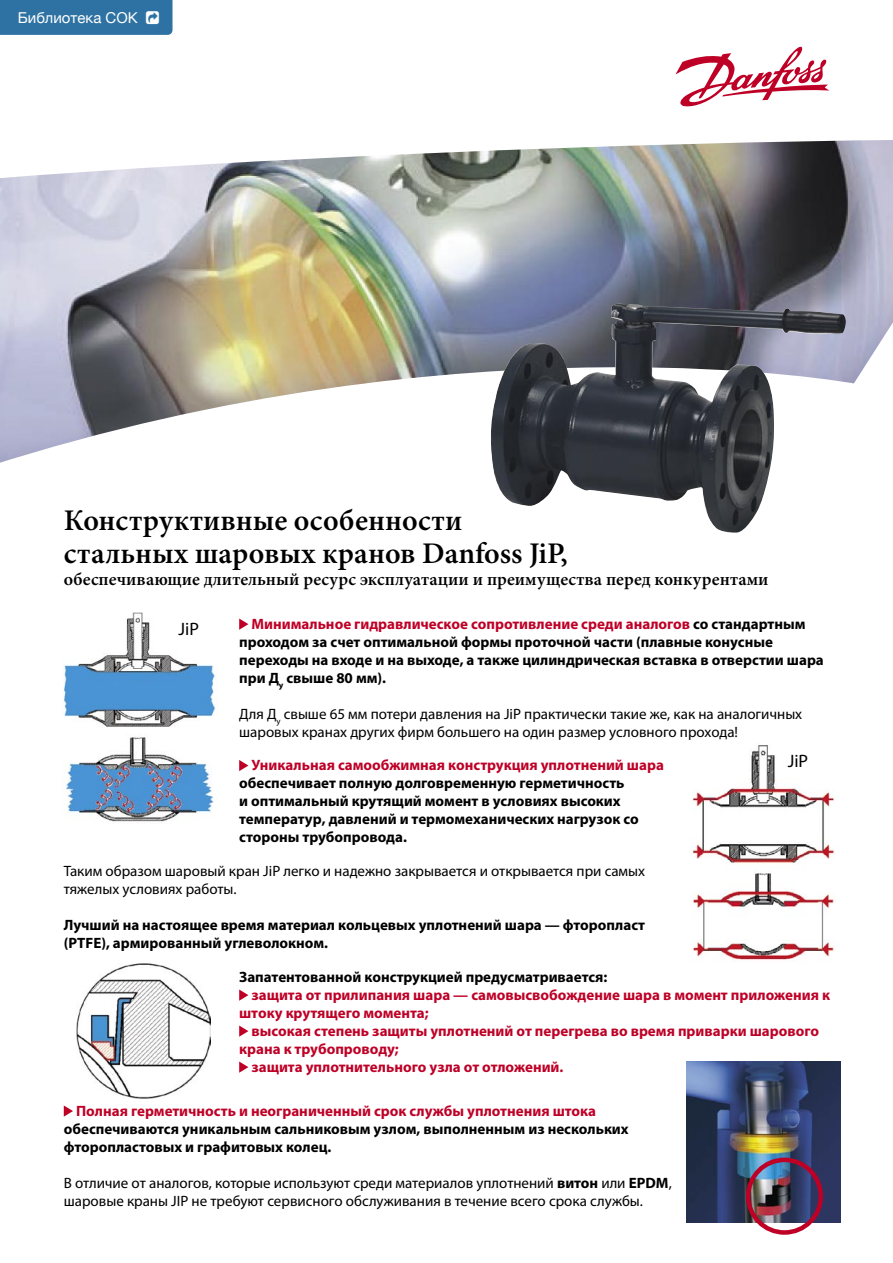
<style>
.page{position:relative;width:893px;height:1263px;background:#fff}
.page>*{position:absolute;margin:0;border:0;box-sizing:border-box;transform-origin:0 0}
.t1{font:600 30px/33px "Minion Pro";color:#000}
.t2{font:600 18px "Minion Pro";color:#000}
.t3{font:18px "Myriad Pro";color:#000}
.t4{font:700 15px/18px "Myriad Pro";color:#000}
.t5{font:15px/18px "Myriad Pro";color:#000}
.t6{font:700 15px/18px "Myriad Pro";color:#be0027}
.t7{font:15px "Helvetica Neue";color:#fff}
.s1{color:#be0027}
.s2{font-weight:700}
</style>
<div class="page">
<img style="left:0;top:179px;width:893px;height:123px">
<svg style="left:0;top:140px;width:893px;height:39px"></svg>
<svg style="left:675px;top:46px;width:154px;height:61px"></svg>
<img style="left:0;top:302px;width:893px;height:161px">
<img style="left:63px;top:612px;width:152px;height:210px">
<svg style="left:239px;top:760px;width:9px;height:11px"></svg>
<svg style="left:239px;top:989px;width:9px;height:12px"></svg>
<svg style="left:239px;top:1025px;width:9px;height:12px"></svg>
<svg style="left:239px;top:1061px;width:9px;height:12px"></svg>
<svg style="left:64px;top:1105px;width:9px;height:12px"></svg>
<img style="left:692px;top:745px;width:143px;height:216px">
<img style="left:77px;top:963px;width:134px;height:136px">
<img style="left:686px;top:1061px;width:154px;height:161px">
<div style="left:746px;top:1157px;width:77px;height:78px;border:4px solid #be0027;border-radius:50%"></div>
<svg style="left:239px;top:618px;width:9px;height:12px"></svg>
<img style="left:489px;top:303px;width:358px;height:230px">
<div style="left:0;top:0;width:173px;height:35px;background:#2e72a3"></div>
<p class="t7" style="left:18px;top:7px;width:122px">Библиотека СОК</p>
<h1 class="t1" style="left:64px;top:505px;width:505px">Конструктивные особенности стальных шаровых кранов Danfoss JiP,</h1>
<p class="t2" style="left:64px;top:568px;width:706px">обеспечивающие длительный ресурс эксплуатации и преимущества перед конкурентами</p>
<p class="t3" style="left:179px;top:619px;width:22px">JiP</p>
<p class="t4" style="left:239px;top:615px;width:586px;text-indent:12px"><span class="s1">Минимальное гидравлическое сопротивление среди аналогов</span> со стандартным проходом за счет оптимальной формы проточной части (плавные конусные переходы на входе и на выходе, а также цилиндрическая вставка в отверстии шара при Д<sub>у</sub> свыше 80 мм).</p>
<p class="t5" style="left:239px;top:705px;width:565px">Для Д<sub>у</sub> свыше 65 мм потери давления на JiP практически такие же, как на аналогичных шаровых кранах других фирм большего на один размер условного прохода!</p>
<p class="t6" style="left:251px;top:756px;width:414px">Уникальная самообжимная конструкция уплотнений шара</p>
<p class="t4" style="left:239px;top:774px;width:401px">обеспечивает полную долговременную герметичность<br>и оптимальный крутящий момент в условиях высоких температур, давлений и термомеханических нагрузок со стороны трубопровода.</p>
<p class="t3" style="left:788px;top:751px;width:22px">JiP</p>
<p class="t5" style="left:64px;top:862px;width:583px">Таким образом шаровый кран JiP легко и надежно закрывается и открывается при самых тяжелых условиях работы.</p>
<p class="t4" style="left:64px;top:916px;width:583px">Лучший на настоящее время материал кольцевых уплотнений шара — фторопласт (PTFE), армированный углеволокном.</p>
<p class="t4" style="left:239px;top:968px;width:370px">Запатентованной конструкцией предусматривается:</p>
<p class="t6" style="left:239px;top:986px;width:592px;text-indent:12px">защита от прилипания шара — самовысвобождение шара в момент приложения к штоку крутящего момента;</p>
<p class="t6" style="left:251px;top:1022px;width:569px">высокая степень защиты уплотнений от перегрева во время приварки шарового</p>
<p class="t6" style="left:239px;top:1040px;width:161px">крана к трубопроводу;</p>
<p class="t6" style="left:251px;top:1058px;width:314px">защита уплотнительного узла от отложений.</p>
<p class="t6" style="left:76px;top:1102px;width:522px">Полная герметичность и неограниченный срок службы уплотнения штока</p>
<p class="t4" style="left:64px;top:1120px;width:566px">обеспечиваются уникальным сальниковым узлом, выполненным из нескольких фторопластовых и графитовых колец.</p>
<p class="t5" style="left:64px;top:1174px;width:609px">В отличие от аналогов, которые используют среди материалов уплотнений <span class="s2">витон</span> или <span class="s2">EPDM</span>, шаровые краны JIP не требуют сервисного обслуживания в течение всего срока службы.</p>
</div>
